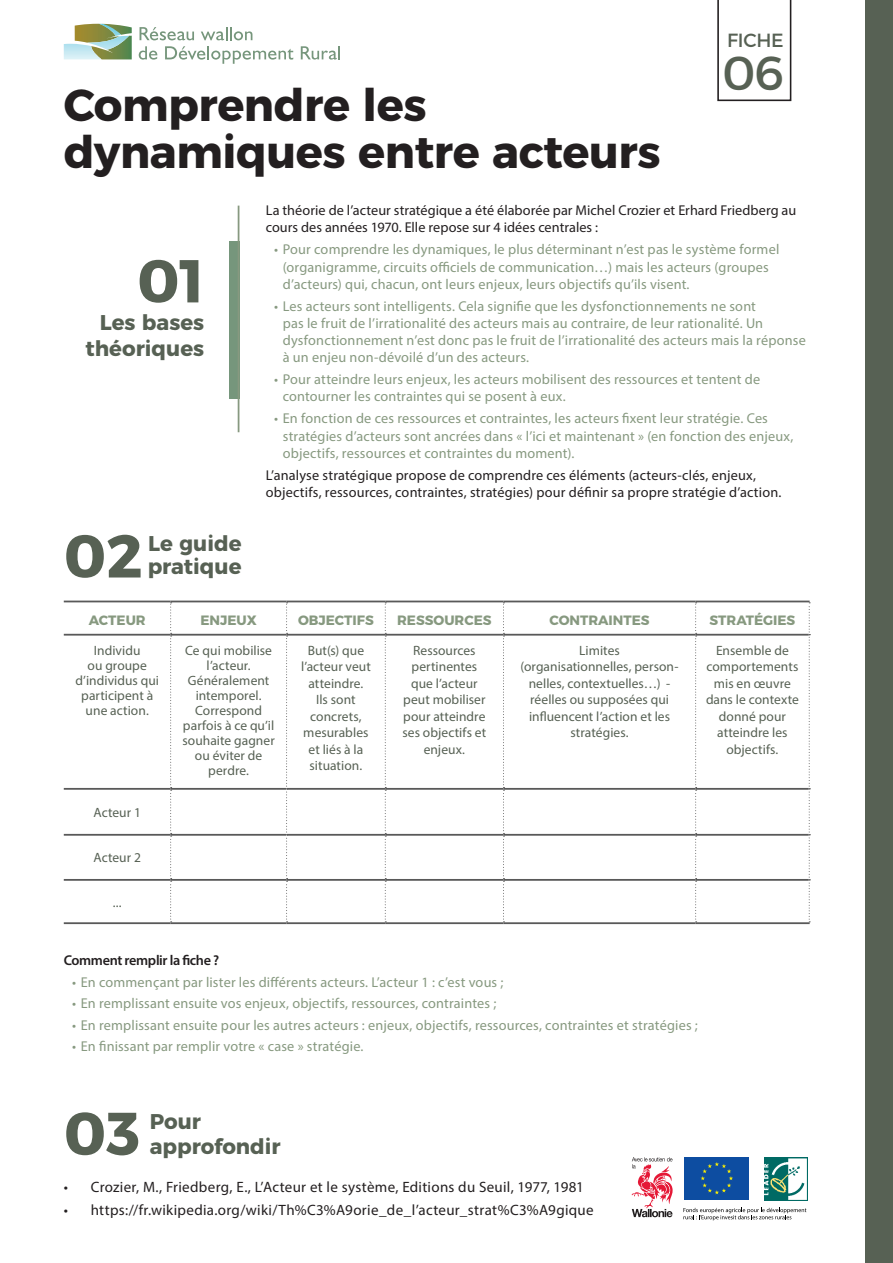
<style>
.page{position:relative;width:893px;height:1263px;background:#fff}
.page>*{position:absolute;margin:0;border:0;box-sizing:border-box;transform-origin:0 0}
.TITRE_-_NIVEAU_4{font:700 60.3px "Montserrat";color:#576154}
.TITRE_NIVEAU_7{font:47.7px "Montserrat";color:#576154}
.TITRE_-_NIVEAU_1{font:700 44.85px/47.1px "Montserrat";letter-spacing:-.01em;color:#231f20}
.TITRE_-_NIVEAU_3{font:700 21.3px/25.5px "Montserrat";color:#576154}
.TITRE_NIVEAU_7-2{font:19.05px "Montserrat";letter-spacing:-.01em;color:#576154}
.t1{font:15px "Myriad Pro";letter-spacing:.02em;color:#231f20}
.PUCE{font:14.25px/17.1px "Myriad Pro";letter-spacing:.01em;color:#879980}
.PUCE-2{font:14.25px/17.1px "Myriad Pro";letter-spacing:.015em;color:#231f20}
.BODY{font:14.25px/17.1px "Myriad Pro";color:#231f20}
.BODY-2{font:600 14.25px "Myriad Pro";letter-spacing:-.025em;color:#231f20}
.TITRE_NIVEAU_7-3{font:13.5px/16.5px "Myriad Pro";letter-spacing:.005em;color:#576154;text-align:center}
.TITRE_-_NIVEAU_6{font:700 13.5px "Montserrat";color:#879980}
</style>
<div class="page">
<div style="left:865px;top:0;width:28px;height:1263px;background:#576154"></div>
<svg style="left:717px;top:0;width:74px;height:101px"></svg>
<div style="left:229px;top:241px;width:10px;height:158px;background:#76967c"></div>
<hr style="left:238px;top:206px;width:1px;height:226px;background:#879980">
<hr style="left:385px;top:601px;width:118px;height:1px;background:#595959">
<hr style="left:385px;top:634px;width:118px;height:2px;background:#595959">
<hr style="left:385px;top:788px;width:118px;height:2px;background:#595959">
<hr style="left:385px;top:834px;width:118px;height:2px;background:#595959">
<hr style="left:385px;top:879px;width:118px;height:2px;background:#595959">
<hr style="left:385px;top:922px;width:118px;height:2px;background:#595959">
<hr style="left:503px;top:601px;width:193px;height:1px;background:#595959">
<hr style="left:696px;top:601px;width:114px;height:1px;background:#595959">
<hr style="left:503px;top:634px;width:193px;height:2px;background:#595959">
<hr style="left:696px;top:634px;width:113px;height:2px;background:#595959">
<svg style="left:503px;top:602px;width:1px;height:320px"></svg>
<svg style="left:695px;top:602px;width:2px;height:320px"></svg>
<svg style="left:809px;top:602px;width:1px;height:320px"></svg>
<hr style="left:503px;top:788px;width:193px;height:2px;background:#595959">
<hr style="left:696px;top:788px;width:113px;height:2px;background:#595959">
<hr style="left:503px;top:834px;width:193px;height:2px;background:#595959">
<hr style="left:696px;top:834px;width:113px;height:2px;background:#595959">
<hr style="left:503px;top:879px;width:193px;height:2px;background:#595959">
<hr style="left:696px;top:879px;width:113px;height:2px;background:#595959">
<hr style="left:503px;top:922px;width:193px;height:2px;background:#595959">
<hr style="left:696px;top:922px;width:114px;height:2px;background:#595959">
<hr style="left:64px;top:601px;width:107px;height:1px;background:#595959">
<hr style="left:171px;top:601px;width:116px;height:1px;background:#595959">
<hr style="left:287px;top:601px;width:98px;height:1px;background:#595959">
<hr style="left:64px;top:634px;width:107px;height:2px;background:#595959">
<hr style="left:171px;top:634px;width:116px;height:2px;background:#595959">
<hr style="left:287px;top:634px;width:98px;height:2px;background:#595959">
<hr style="left:64px;top:788px;width:107px;height:2px;background:#595959">
<hr style="left:171px;top:788px;width:115px;height:2px;background:#595959">
<hr style="left:64px;top:834px;width:107px;height:2px;background:#595959">
<hr style="left:171px;top:834px;width:115px;height:2px;background:#595959">
<hr style="left:64px;top:879px;width:107px;height:2px;background:#595959">
<hr style="left:171px;top:879px;width:116px;height:2px;background:#595959">
<svg style="left:170px;top:602px;width:2px;height:320px"></svg>
<svg style="left:286px;top:602px;width:2px;height:320px"></svg>
<svg style="left:385px;top:602px;width:1px;height:320px"></svg>
<hr style="left:287px;top:788px;width:98px;height:2px;background:#595959">
<hr style="left:287px;top:834px;width:98px;height:2px;background:#595959">
<hr style="left:287px;top:879px;width:98px;height:2px;background:#595959">
<hr style="left:64px;top:922px;width:107px;height:2px;background:#595959">
<hr style="left:171px;top:922px;width:116px;height:2px;background:#595959">
<hr style="left:287px;top:922px;width:98px;height:2px;background:#595959">
<svg style="left:140px;top:27px;width:54px;height:13px"></svg>
<svg style="left:201px;top:27px;width:51px;height:13px"></svg>
<svg style="left:139px;top:46px;width:18px;height:14px"></svg>
<svg style="left:165px;top:46px;width:128px;height:18px"></svg>
<svg style="left:301px;top:46px;width:39px;height:14px"></svg>
<svg style="left:64px;top:24px;width:68px;height:35px;background:#a3b793"></svg>
<svg style="left:632px;top:1157px;width:41px;height:60px"></svg>
<img style="left:765px;top:1157px;width:43px;height:43px">
<div style="left:685px;top:1157px;width:64px;height:43px;background:#0d4da1"></div>
<svg style="left:701px;top:1162px;width:32px;height:32px"></svg>
<svg style="left:683px;top:1208px;width:123px;height:12px"></svg>
<p class="TITRE_-_NIVEAU_1" style="left:64px;top:78px;width:598px">Comprendre les dynamiques entre acteurs</p>
<p class="TITRE_NIVEAU_7-2" style="left:727px;top:25px;width:58px">FICHE</p>
<p class="TITRE_NIVEAU_7" style="left:722px;top:35px;width:63px">06</p>
<p class="TITRE_-_NIVEAU_4" style="left:137px;top:231px;width:69px">01</p>
<p class="TITRE_-_NIVEAU_3" style="left:86px;top:308px;width:120px;text-align:right">Les bases théoriques</p>
<p class="BODY" style="left:266px;top:202px;width:532px">La théorie de l’acteur stratégique a été élaborée par Michel Crozier et Erhard Friedberg au cours des années 1970. Elle repose sur 4 idées centrales :</p>
<p class="PUCE" style="left:283px;top:241px;width:498px;text-indent:-9px">• Pour comprendre les dynamiques, le plus déterminant n’est pas le système formel (organigramme, circuits officiels de communication…) mais les acteurs (groupes d’acteurs) qui, chacun, ont leurs enjeux, leurs objectifs qu’ils visent.</p>
<p class="PUCE" style="left:283px;top:297px;width:524px;text-indent:-9px">• Les acteurs sont intelligents. Cela signifie que les dysfonctionnements ne sont<br>pas le fruit de l’irrationalité des acteurs mais au contraire, de leur rationalité. Un dysfonctionnement n’est donc pas le fruit de l’irrationalité des acteurs mais la réponse à un enjeu non-dévoilé d’un des acteurs.</p>
<p class="PUCE" style="left:283px;top:371px;width:479px;text-indent:-9px">• Pour atteindre leurs enjeux, les acteurs mobilisent des ressources et tentent de contourner les contraintes qui se posent à eux.</p>
<p class="PUCE" style="left:283px;top:410px;width:512px;text-indent:-9px">• En fonction de ces ressources et contraintes, les acteurs fixent leur stratégie. Ces stratégies d’acteurs sont ancrées dans « l’ici et maintenant » (en fonction des enjeux, objectifs, ressources et contraintes du moment).</p>
<p class="PUCE-2" style="left:266px;top:466px;width:517px">L’analyse stratégique propose de comprendre ces éléments (acteurs-clés, enjeux, objectifs, ressources, contraintes, stratégies) pour définir sa propre stratégie d’action.</p>
<p class="TITRE_-_NIVEAU_4" style="left:64px;top:506px;width:80px">02</p>
<p class="TITRE_-_NIVEAU_3" style="left:148px;top:530px;width:95px;line-height:23.1px">Le guide pratique</p>
<p class="TITRE_-_NIVEAU_6" style="left:89px;top:609px;width:58px">ACTEUR</p>
<p class="TITRE_-_NIVEAU_6" style="left:200px;top:609px;width:58px">ENJEUX</p>
<p class="TITRE_-_NIVEAU_6" style="left:298px;top:609px;width:77px">OBJECTIFS</p>
<p class="TITRE_-_NIVEAU_6" style="left:397px;top:609px;width:96px">RESSOURCES</p>
<p class="TITRE_-_NIVEAU_6" style="left:549px;top:609px;width:102px">CONTRAINTES</p>
<p class="TITRE_-_NIVEAU_6" style="left:709px;top:609px;width:87px">STRATÉGIES</p>
<p class="TITRE_NIVEAU_7-3" style="left:75px;top:643px;width:85px;line-height:15px">Individu<br>ou groupe d’individus qui participent à une action.</p>
<p class="TITRE_NIVEAU_7-3" style="left:185px;top:643px;width:88px;line-height:15px">Ce qui mobilise l’acteur.<br>Généralement intemporel.</p>
<p class="TITRE_NIVEAU_7-3" style="left:402px;top:642px;width:85px">Ressources pertinentes que l’acteur peut mobiliser pour atteindre ses objectifs et enjeux.</p>
<p class="TITRE_NIVEAU_7-3" style="left:521px;top:642px;width:159px">Limites<br>(organisationnelles, person&shy;nelles, contextuelles…) - réelles ou supposées qui influencent l’action et les stratégies.</p>
<p class="TITRE_NIVEAU_7-3" style="left:706px;top:642px;width:94px">Ensemble de comportements mis en œuvre dans le contexte donné pour atteindre les objectifs.</p>
<p class="TITRE_NIVEAU_7-3" style="left:301px;top:642px;width:71px">But(s) que l’acteur veut atteindre.</p>
<p class="TITRE_NIVEAU_7-3" style="left:303px;top:691px;width:67px">Ils sont concrets, mesurables et liés à la situation.</p>
<p class="TITRE_NIVEAU_7-3" style="left:182px;top:703px;width:94px;line-height:15px">Correspond parfois à ce qu’il souhaite gagner ou éviter de perdre.</p>
<p class="TITRE_NIVEAU_7-3" style="left:93px;top:804px;width:49px">Acteur 1</p>
<p class="TITRE_NIVEAU_7-3" style="left:93px;top:849px;width:49px">Acteur 2</p>
<p class="TITRE_NIVEAU_7-3" style="left:113px;top:893px;width:10px">...</p>
<p class="BODY-2" style="left:64px;top:951px;width:157px">Comment remplir la fiche ?</p>
<p class="PUCE" style="left:72px;top:973px;width:433px">• En commençant par lister les différents acteurs. L’acteur 1 : c’est vous ;</p>
<p class="PUCE" style="left:72px;top:995px;width:426px">• En remplissant ensuite vos enjeux, objectifs, ressources, contraintes ;</p>
<p class="PUCE" style="left:72px;top:1016px;width:627px">• En remplissant ensuite pour les autres acteurs : enjeux, objectifs, ressources, contraintes et stratégies ;</p>
<p class="PUCE" style="left:72px;top:1037px;width:293px">• En finissant par remplir votre « case » stratégie.</p>
<p class="TITRE_-_NIVEAU_4" style="left:64px;top:1084px;width:78px">03</p>
<p class="TITRE_-_NIVEAU_3" style="left:150px;top:1107px;width:133px">Pour approfondir</p>
<p class="t1" style="left:64px;top:1177px;width:521px">• Crozier, M., Friedberg, E., L’Acteur et le système, Editions du Seuil, 1977, 1981</p>
<p class="t1" style="left:64px;top:1200px;width:531px">• https://fr.wikipedia.org/wiki/Th%C3%A9orie_de_l’acteur_strat%C3%A9gique</p>
</div>
